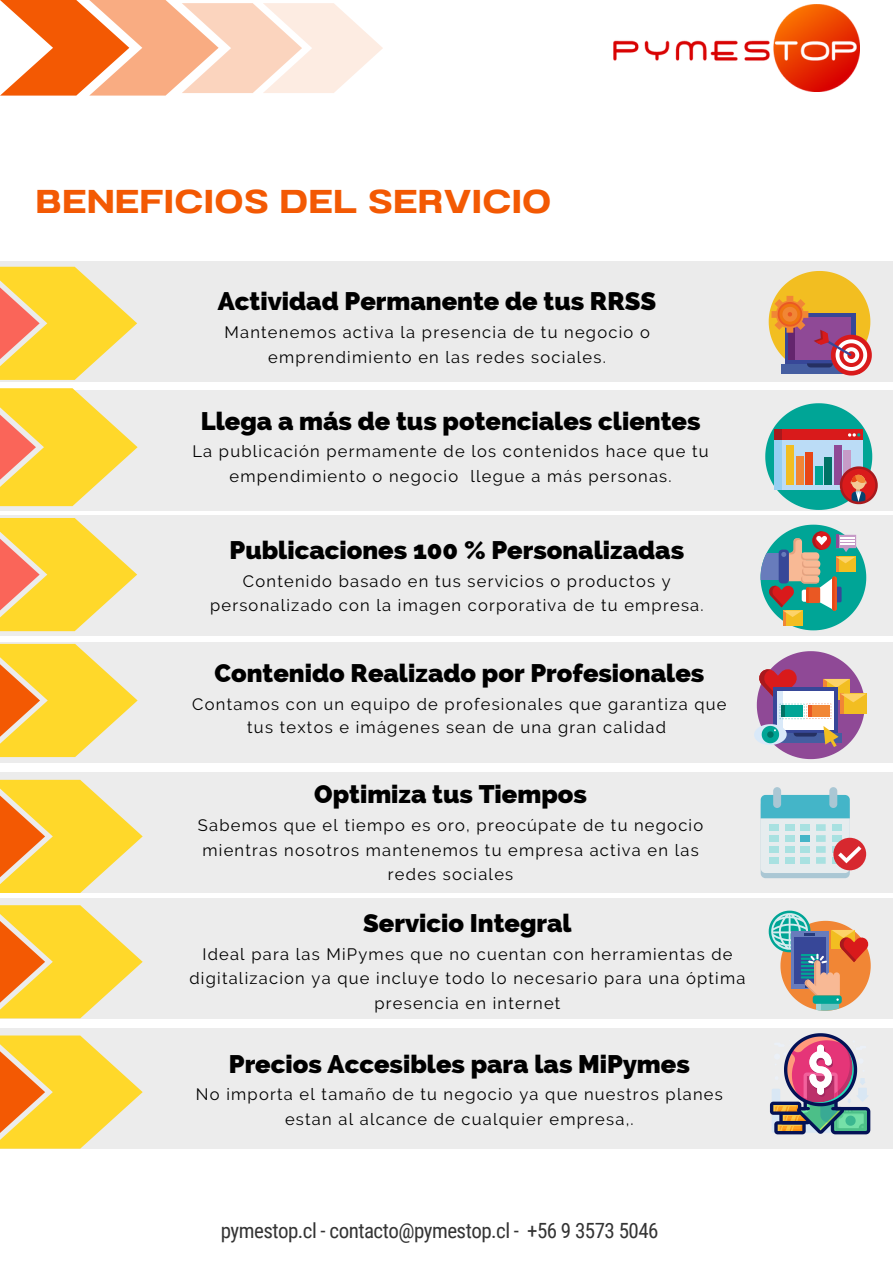
<style>
.page{position:relative;width:893px;height:1264px;background:#fff}
.page>*{position:absolute;margin:0;border:0;box-sizing:border-box;transform-origin:0 0}
.t1{font:33px "Anantason Bold Wd 125";letter-spacing:.04em;color:#f35903}
.t2{font:800 25.5px "Raleway";color:#000}
.t3{font:21px "Roboto Condensed";letter-spacing:-.025em;color:#343434}
.t4{font:16.5px/24.8px "Raleway";letter-spacing:.075em;color:#000;text-align:center}
</style>
<div class="page">
<div style="left:0;top:261px;width:892px;height:121px;background:#ebebeb"></div>
<div style="left:0;top:515px;width:892px;height:121px;background:#ececec"></div>
<svg style="left:760px;top:524px;width:106px;height:106px"></svg>
<div style="left:0;top:642px;width:892px;height:121px;background:#ececec"></div>
<svg style="left:754px;top:651px;width:112px;height:108px"></svg>
<svg style="left:768px;top:271px;width:103px;height:104px"></svg>
<div style="left:0;top:390px;width:892px;height:121px;background:#ececec"></div>
<svg style="left:765px;top:403px;width:112px;height:107px"></svg>
<div style="left:0;top:772px;width:892px;height:120px;background:#ececec"></div>
<div style="left:760px;top:800px;width:89px;height:78px;background:#aac7d4;border-radius:5px"></div>
<div style="left:760px;top:795px;width:89px;height:78px;background:#e6ecee;border-radius:5px"></div>
<div style="left:760px;top:795px;width:89px;height:23px;background:#44b5c8"></div>
<div style="left:769px;top:824px;width:9px;height:6px;background:#a8e1e1"></div>
<div style="left:784px;top:824px;width:10px;height:6px;background:#a8e1e1"></div>
<div style="left:800px;top:824px;width:10px;height:6px;background:#a8e1e1"></div>
<div style="left:816px;top:824px;width:9px;height:6px;background:#a8e1e1"></div>
<div style="left:831px;top:824px;width:10px;height:6px;background:#a8e1e1"></div>
<div style="left:769px;top:835px;width:9px;height:6px;background:#a8e1e1"></div>
<div style="left:784px;top:835px;width:10px;height:6px;background:#a8e1e1"></div>
<div style="left:800px;top:835px;width:10px;height:6px;background:#44b5c8"></div>
<div style="left:816px;top:835px;width:9px;height:6px;background:#a8e1e1"></div>
<div style="left:831px;top:835px;width:10px;height:6px;background:#a8e1e1"></div>
<div style="left:769px;top:846px;width:9px;height:6px;background:#a8e1e1"></div>
<div style="left:784px;top:846px;width:10px;height:6px;background:#a8e1e1"></div>
<div style="left:800px;top:846px;width:10px;height:6px;background:#a8e1e1"></div>
<div style="left:816px;top:846px;width:9px;height:6px;background:#a8e1e1"></div>
<div style="left:831px;top:846px;width:10px;height:6px;background:#a8e1e1"></div>
<div style="left:769px;top:857px;width:9px;height:6px;background:#a8e1e1"></div>
<div style="left:784px;top:857px;width:10px;height:6px;background:#a8e1e1"></div>
<div style="left:800px;top:857px;width:10px;height:6px;background:#a8e1e1"></div>
<div style="left:816px;top:857px;width:9px;height:6px;background:#a8e1e1"></div>
<div style="left:831px;top:857px;width:10px;height:6px;background:#a8e1e1"></div>
<div style="left:773px;top:787px;width:8px;height:21px;background:#aac7d4;border-radius:4px"></div>
<div style="left:829px;top:787px;width:8px;height:21px;background:#aac7d4;border-radius:4px"></div>
<svg style="left:833px;top:837px;width:33px;height:33px"></svg>
<svg style="left:834px;top:842px;width:31px;height:24px"></svg>
<div style="left:0;top:898px;width:892px;height:120px;background:#ececec"></div>
<div style="left:0;top:1028px;width:892px;height:121px;background:#ececec"></div>
<svg style="left:769px;top:1033px;width:101px;height:101px"></svg>
<svg style="left:0;top:266px;width:143px;height:883px"></svg>
<svg style="left:768px;top:910px;width:102px;height:100px"></svg>
<img style="left:613px;top:5px;width:246px;height:86px">
<svg style="left:0;top:0;width:383px;height:96px"></svg>
<h1 class="t1" style="left:36px;top:182px;width:516px">BENEFICIOS DEL SERVICIO</h1>
<h2 class="t2" style="left:218px;top:286px;width:440px">Actividad Permanente de tus RRSS</h2>
<p class="t4" style="left:224px;top:320px;width:427px">Mantenemos activa la presencia de tu negocio o emprendimiento en las redes sociales.</p>
<h2 class="t2" style="left:201px;top:405px;width:501px">Llega a más de tus potenciales clientes</h2>
<p class="t4" style="left:192px;top:439px;width:517px">La publicación permamente de los contenidos hace que tu empendimiento o negocio llegue a más personas.</p>
<h2 class="t2" style="left:229px;top:535px;width:456px">Publicaciones 100 % Personalizadas</h2>
<p class="t4" style="left:210px;top:568px;width:495px">Contenido basado en tus servicios o productos y personalizado con la imagen corporativa de tu empresa.</p>
<h2 class="t2" style="left:214px;top:658px;width:491px">Contenido Realizado por Profesionales</h2>
<p class="t4" style="left:192px;top:692px;width:535px;line-height:23.5px">Contamos con un equipo de profesionales que garantiza que tus textos e imágenes sean de una gran calidad</p>
<h2 class="t2" style="left:314px;top:779px;width:274px">Optimiza tus Tiempos</h2>
<p class="t4" style="left:198px;top:812px;width:507px">Sabemos que el tiempo es oro, preocúpate de tu negocio mientras nosotros mantenemos tu empresa activa en las redes sociales</p>
<h2 class="t2" style="left:363px;top:908px;width:210px">Servicio Integral</h2>
<p class="t4" style="left:189px;top:941px;width:557px">Ideal para las MiPymes que no cuentan con herramientas de digitalizacion ya que incluye todo lo necesario para una óptima presencia en internet</p>
<h2 class="t2" style="left:229px;top:1048px;width:462px">Precios Accesibles para las MiPymes</h2>
<p class="t4" style="left:196px;top:1082px;width:528px">No importa el tamaño de tu negocio ya que nuestros planes estan al alcance de cualquier empresa,.</p>
<p class="t3" style="left:221px;top:1218px;width:439px">pymestop.cl - contacto@pymestop.cl - +56 9 3573 5046</p>
</div>
